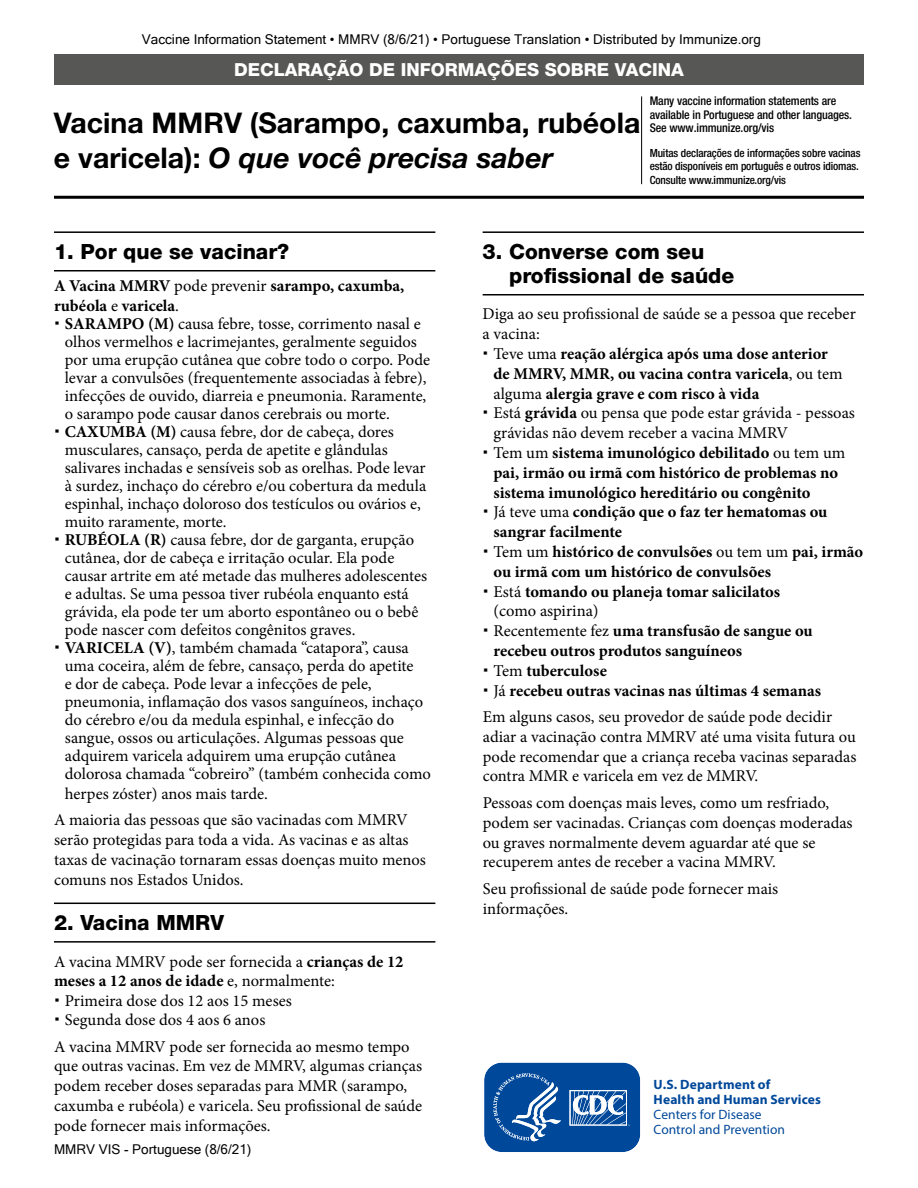
<style>
.page{position:relative;width:918px;height:1188px;background:#fff}
.page>*{position:absolute;margin:0;border:0;box-sizing:border-box;transform-origin:0 0}
.t1{font:700 28.5px/34.2px "Helvetica Neue LT Std";color:#000}
.t2{font:800 21px/24px "Helvetica Neue LT Std";color:#000}
.t3{font:800 18px "Helvetica Neue LT Std";color:#fff}
.t4{font:16.5px/18px "Minion Pro";color:#000}
.t5{font:700 16.5px/19.8px "Minion Pro";color:#000}
.t6{font:13.5px "Microsoft Sans Serif";color:#020203}
.t7{font:700 13.5px/15px "Myriad Pro";letter-spacing:.01em;color:#00489a}
.t8{font:13.5px/15px "Myriad Pro";color:#00489a}
.t9{font:500 condensed 12px/13.5px "Helvetica Neue LT Std";letter-spacing:-.01em;color:#000}
.t10{font:500 condensed 11.25px/13.5px "Helvetica Neue LT Std";letter-spacing:-.01em;color:#000}
.s1{font-style:italic}
.s2{font-weight:400}
.s3{font-weight:700}
</style>
<div class="page">
<div style="left:54px;top:54px;width:810px;height:31px;background:#575756"></div>
<hr style="left:54px;top:196px;width:810px;height:3px;background:#000">
<svg style="left:484px;top:1062px;width:157px;height:90px"></svg>
<hr style="left:641px;top:96px;width:1px;height:88px;background:#000">
<hr style="left:54px;top:270px;width:381px;height:1px;background:#000">
<hr style="left:54px;top:231px;width:381px;height:2px;background:#000">
<hr style="left:54px;top:941px;width:381px;height:2px;background:#000">
<hr style="left:54px;top:903px;width:381px;height:1px;background:#000">
<hr style="left:483px;top:294px;width:381px;height:1px;background:#000">
<hr style="left:483px;top:231px;width:381px;height:2px;background:#000">
<p class="t6" style="left:142px;top:31px;width:621px">Vaccine Information Statement • MMRV (8/6/21) • Portuguese Translation • Distributed by Immunize.org</p>
<p class="t3" style="left:234px;top:59px;width:451px">DECLARAÇÃO DE INFORMAÇÕES SOBRE VACINA</p>
<h1 class="t1" style="left:54px;top:105px;width:588px">Vacina MMRV (Sarampo, caxumba, rubéola e varicela): <span class="s1">O que você precisa saber</span></h1>
<p class="t9" style="left:650px;top:94px;width:204px">Many vaccine information statements are available in Portuguese and other languages.<br>See www.immunize.org/vis</p>
<p class="t10" style="left:650px;top:146px;width:212px">Muitas declarações de informações sobre vacinas estão disponíveis em português e outros idiomas.<br>Consulte www.immunize.org/vis</p>
<p class="t2" style="left:54px;top:239px;width:237px">1. Por que se vacinar?</p>
<p class="t5" style="left:54px;top:276px;width:352px">A Vacina MMRV <span class="s2">pode prevenir</span> sarampo, caxumba, rubéola <span class="s2">e</span> varicela<span class="s2">.</span></p>
<p class="t4" style="left:65px;top:315px;width:368px"><span class="s3">SARAMPO (M)</span> causa febre, tosse, corrimento nasal e olhos vermelhos e lacrimejantes, geralmente seguidos por uma erupção cutânea que cobre todo o corpo. Pode levar a convulsões (frequentemente associadas à febre), infecções de ouvido, diarreia e pneumonia. Raramente, o sarampo pode causar danos cerebrais ou morte.<br><span class="s3">CAXUMBA (M)</span> causa febre, dor de cabeça, dores musculares, cansaço, perda de apetite e glândulas salivares inchadas e sensíveis sob as orelhas. Pode levar à surdez, inchaço do cérebro e/ou cobertura da medula espinhal, inchaço doloroso dos testículos ou ovários e, muito raramente, morte.<br><span class="s3">RUBÉOLA (R)</span> causa febre, dor de garganta, erupção cutânea, dor de cabeça e irritação ocular. Ela pode causar artrite em até metade das mulheres adolescentes e adultas. Se uma pessoa tiver rubéola enquanto está grávida, ela pode ter um aborto espontâneo ou o bebê pode nascer com defeitos congênitos graves.<br><span class="s3">VARICELA (V)</span>, também chamada “catapora”, causa uma coceira, além de febre, cansaço, perda do apetite<br>e dor de cabeça. Pode levar a infecções de pele, pneumonia, inflamação dos vasos sanguíneos, inchaço do cérebro e/ou da medula espinhal, e infecção do sangue, ossos ou articulações. Algumas pessoas que adquirem varicela adquirem uma erupção cutânea dolorosa chamada “cobreiro” (também conhecida como</p>
<p class="t4" style="left:54px;top:780px;width:355px;line-height:26.5px;text-indent:11px">herpes zóster) anos mais tarde.<br>A maioria das pessoas que são vacinadas com MMRV</p>
<p class="t4" style="left:54px;top:830px;width:373px;line-height:19.8px">serão protegidas para toda a vida. As vacinas e as altas taxas de vacinação tornaram essas doenças muito menos comuns nos Estados Unidos.</p>
<p class="t2" style="left:54px;top:910px;width:172px">2. Vacina MMRV</p>
<p class="t4" style="left:54px;top:952px;width:351px">A vacina MMRV pode ser fornecida a <span class="s3">crianças de 12</span></p>
<p class="t5" style="left:54px;top:970px;width:282px">meses a 12 anos de idade <span class="s2">e, normalmente:</span></p>
<p class="t4" style="left:65px;top:992px;width:229px">Primeira dose dos 12 aos 15 meses</p>
<p class="t4" style="left:65px;top:1011px;width:202px">Segunda dose dos 4 aos 6 anos</p>
<p class="t4" style="left:54px;top:1037px;width:370px;line-height:19.8px">A vacina MMRV pode ser fornecida ao mesmo tempo que outras vacinas. Em vez de MMRV, algumas crianças podem receber doses separadas para MMR (sarampo, caxumba e rubéola) e varicela. Seu profissional de saúde pode fornecer mais informações.</p>
<p class="t6" style="left:54px;top:1140px;width:199px">MMRV VIS - Portuguese (8/6/21)</p>
<p class="t2" style="left:509px;top:239px;width:227px;text-indent:-26px">3. Converse com seu profissional de saúde</p>
<p class="t4" style="left:483px;top:305px;width:375px">Diga ao seu profissional de saúde se a pessoa que receber</p>
<p class="t4" style="left:483px;top:325px;width:59px">a vacina:</p>
<p class="t5" style="left:493px;top:344px;width:336px"><span class="s2">Teve uma</span> reação alérgica após uma dose anterior</p>
<p class="t5" style="left:493px;top:363px;width:351px">de MMRV, MMR, ou vacina contra varicela<span class="s2">, ou tem</span></p>
<p class="t5" style="left:493px;top:383px;width:267px"><span class="s2">alguma</span> alergia grave e com risco à vida</p>
<p class="t4" style="left:493px;top:404px;width:363px">Está <span class="s3">grávida</span> ou pensa que pode estar grávida - pessoas</p>
<p class="t4" style="left:493px;top:424px;width:296px">grávidas não devem receber a vacina MMRV</p>
<p class="t5" style="left:493px;top:443px;width:353px"><span class="s2">Tem um</span> sistema imunológico debilitado <span class="s2">ou tem um</span></p>
<p class="t5" style="left:493px;top:462px;width:346px">pai, irmão ou irmã com histórico de problemas no</p>
<p class="t5" style="left:493px;top:482px;width:319px">sistema imunológico hereditário ou congênito</p>
<p class="t5" style="left:493px;top:502px;width:335px"><span class="s2">Já teve uma</span> condição que o faz ter hematomas ou</p>
<p class="t5" style="left:493px;top:522px;width:130px">sangrar facilmente</p>
<p class="t5" style="left:493px;top:542px;width:371px"><span class="s2">Tem um</span> histórico de convulsões <span class="s2">ou tem um</span> pai, irmão</p>
<p class="t5" style="left:493px;top:561px;width:279px">ou irmã com um histórico de convulsões</p>
<p class="t5" style="left:494px;top:581px;width:288px"><span class="s2">Está</span> tomando ou planeja tomar salicilatos</p>
<p class="t4" style="left:494px;top:602px;width:107px">(como aspirina)</p>
<p class="t5" style="left:494px;top:621px;width:321px"><span class="s2">Recentemente fez</span> uma transfusão de sangue ou</p>
<p class="t5" style="left:494px;top:641px;width:250px">recebeu outros produtos sanguíneos</p>
<p class="t5" style="left:494px;top:660px;width:115px"><span class="s2">Tem</span> tuberculose</p>
<p class="t5" style="left:494px;top:680px;width:329px"><span class="s2">Já</span> recebeu outras vacinas nas últimas 4 semanas</p>
<p class="t4" style="left:483px;top:707px;width:375px;line-height:19.8px">Em alguns casos, seu provedor de saúde pode decidir adiar a vacinação contra MMRV até uma visita futura ou pode recomendar que a criança receba vacinas separadas contra MMR e varicela em vez de MMRV.</p>
<p class="t4" style="left:483px;top:793px;width:371px;line-height:19.8px">Pessoas com doenças mais leves, como um resfriado, podem ser vacinadas. Crianças com doenças moderadas ou graves normalmente devem aguardar até que se recuperem antes de receber a vacina MMRV.</p>
<p class="t4" style="left:483px;top:879px;width:297px;line-height:19.8px">Seu profissional de saúde pode fornecer mais informações.</p>
<p class="t7" style="left:654px;top:1077px;width:169px">U.S. Department of<br>Health and Human Services</p>
<p class="t8" style="left:654px;top:1107px;width:133px">Centers for Disease<br>Control and Prevention</p>
</div>
